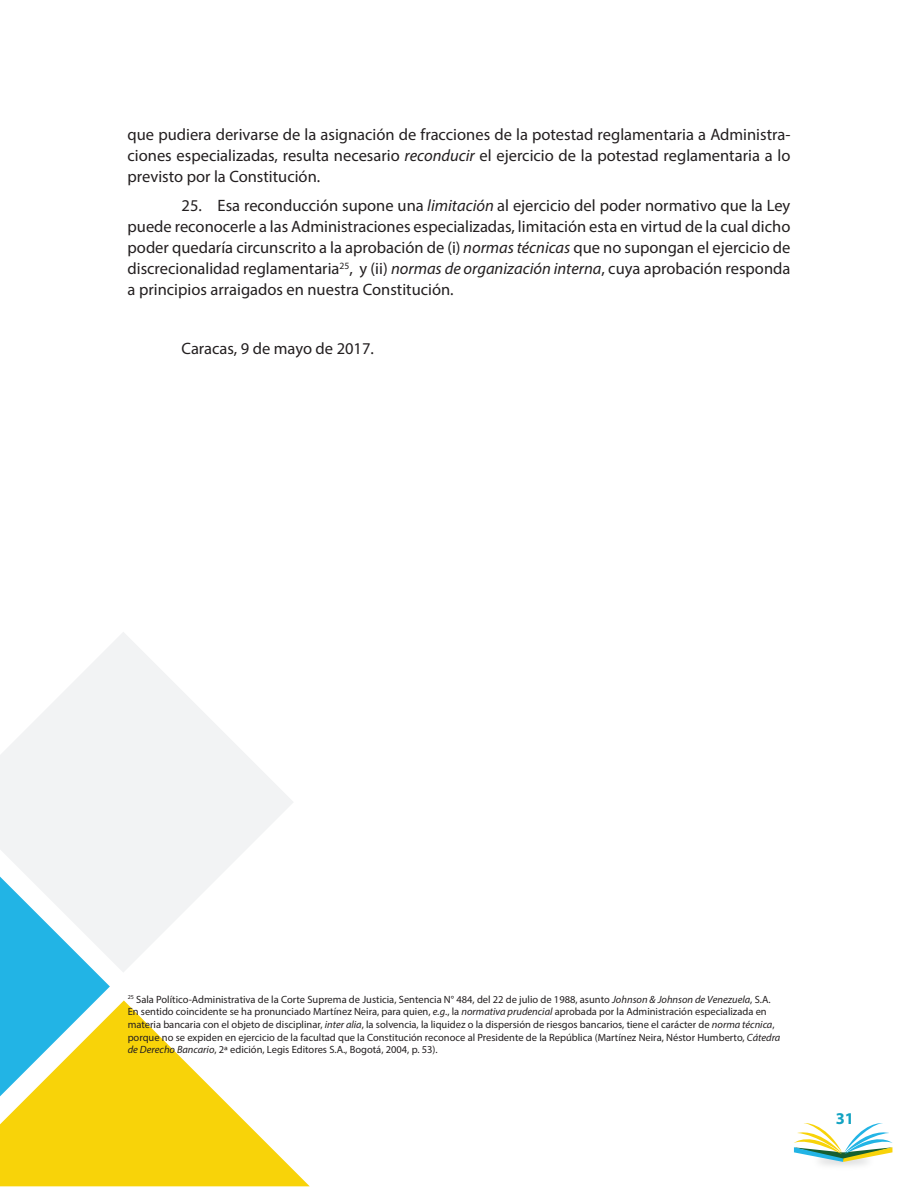
<style>
.page{position:relative;width:918px;height:1188px;background:#fff}
.page>*{position:absolute;margin:0;border:0;box-sizing:border-box;transform-origin:0 0}
.Parrafos{font:16.5px/21px "Myriad Pro";color:#231f20;text-align:justify}
.t1{font:700 16.5px "Myriad Pro";color:#13a3c2}
.Citas_Pie_de_Página{font:10.5px/12.6px "Myriad Pro";color:#231f20}
.s1{font-style:italic}
</style>
<div class="page">
<svg style="left:794px;top:1123px;width:98px;height:39px"></svg>
<svg style="left:0;top:1000px;width:310px;height:186px;fill:#f8d309"></svg>
<svg style="left:0;top:973px;width:110px;height:123px"></svg>
<svg style="left:0;top:632px;width:293px;height:341px;fill:#f2f3f4"></svg>
<p class="Parrafos" style="left:128px;top:124px;width:664px">que pudiera derivarse de la asignación de fracciones de la potestad reglamentaria a Administra&shy;ciones especializadas, resulta necesario <span class="s1">reconducir</span> el ejercicio de la potestad reglamentaria a lo previsto por la Constitución.</p>
<p class="Parrafos" style="left:128px;top:195px;width:664px;text-indent:54px">25. Esa reconducción supone una <span class="s1">limitación</span> al ejercicio del poder normativo que la Ley puede reconocerle a las Administraciones especializadas, limitación esta en virtud de la cual dicho poder quedaría circunscrito a la aprobación de (i) <span class="s1">normas técnicas</span> que no supongan el ejercicio de discrecionalidad reglamentaria<sup>25</sup>, y (ii) <span class="s1">normas de organización interna</span>, cuya aprobación responda a principios arraigados en nuestra Constitución.</p>
<p class="Parrafos" style="left:182px;top:338px;width:194px">Caracas, 9 de mayo de 2017.</p>
<p class="Citas_Pie_de_Página" style="left:128px;top:993px;width:644px"><sup>25</sup> Sala Político-Administrativa de la Corte Suprema de Justicia, Sentencia N° 484, del 22 de julio de 1988, asunto <span class="s1">Johnson &amp; Johnson de Venezuela</span>, S.A.</p>
<p class="Citas_Pie_de_Página" style="left:128px;top:1005px;width:654px">En sentido coincidente se ha pronunciado Martínez Neira, para quien, <span class="s1">e.g</span>., la <span class="s1">normativa prudencial</span> aprobada por la Administración especializada en materia bancaria con el objeto de disciplinar, <span class="s1">inter alia</span>, la solvencia, la liquidez o la dispersión de riesgos bancarios, tiene el carácter de <span class="s1">norma técnica</span>, porque no se expiden en ejercicio de la facultad que la Constitución reconoce al Presidente de la República (Martínez Neira, Néstor Humberto, <span class="s1">Cátedra de Derecho Bancario</span>, 2ª edición, Legis Editores S.A., Bogotá, 2004, p. 53).</p>
<p class="t1" style="left:836px;top:1107px;width:20px">31</p>
</div>
